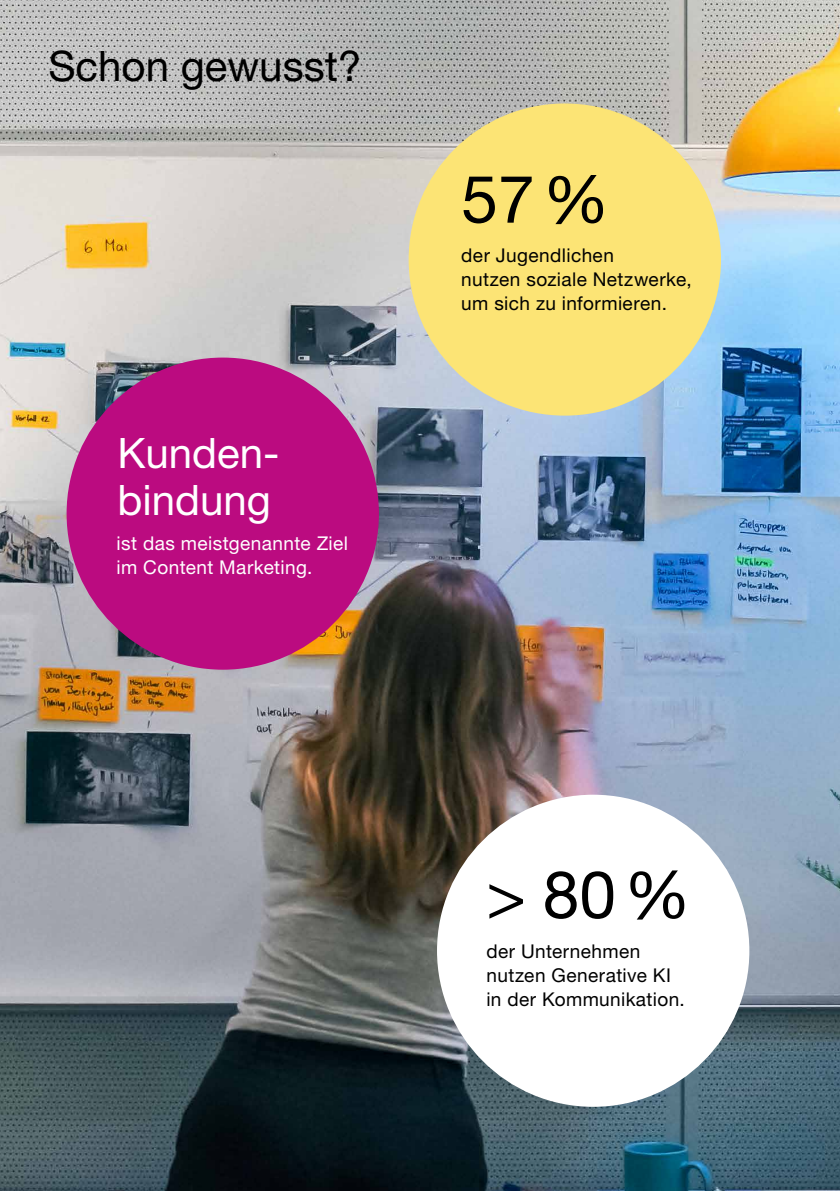
<style>
.page{position:relative;width:840px;height:1191px;background:#fff}
.page>*{position:absolute;margin:0;border:0;box-sizing:border-box;transform-origin:0 0}
.t1{font:66px "Helvetica Neue LT Pro";color:#000}
.t2{font:42px/47px "Helvetica Neue LT Pro";color:#fff}
.t3{font:42px "Helvetica Neue LT Pro";color:#000}
.t4{font:19px/24px "Helvetica Neue LT Pro";letter-spacing:.02em;color:#000}
.t5{font:19px/24px "Helvetica Neue LT Pro";letter-spacing:.02em;color:#fff}
</style>
<div class="page">
<img style="left:0;top:0;width:839px;height:1191px">
<div style="left:437px;top:794px;width:312px;height:312px;background:#fff;border-radius:50%"></div>
<div style="left:408px;top:103px;width:312px;height:312px;background:#fce475;border-radius:50%"></div>
<div style="left:67px;top:357px;width:312px;height:312px;background:#bb0b80;border-radius:50%"></div>
<h2 class="t3" style="left:48px;top:40px;width:314px">Schon gewusst?</h2>
<h2 class="t2" style="left:117px;top:429px;width:163px">Kunden&shy;bindung</h2>
<p class="t5" style="left:116px;top:530px;width:233px">ist das meistgenannte Ziel im Content Marketing.</p>
<h1 class="t1" style="left:461px;top:158px;width:149px">57%</h1>
<p class="t4" style="left:461px;top:242px;width:232px">der Jugendlichen<br>nutzen soziale Netzwerke, um sich zu informieren.</p>
<h1 class="t1" style="left:486px;top:854px;width:205px">&gt; 80%</h1>
<p class="t4" style="left:486px;top:938px;width:200px">der Unternehmen nutzen Generative KI in der Kommunikation.</p>
</div>
